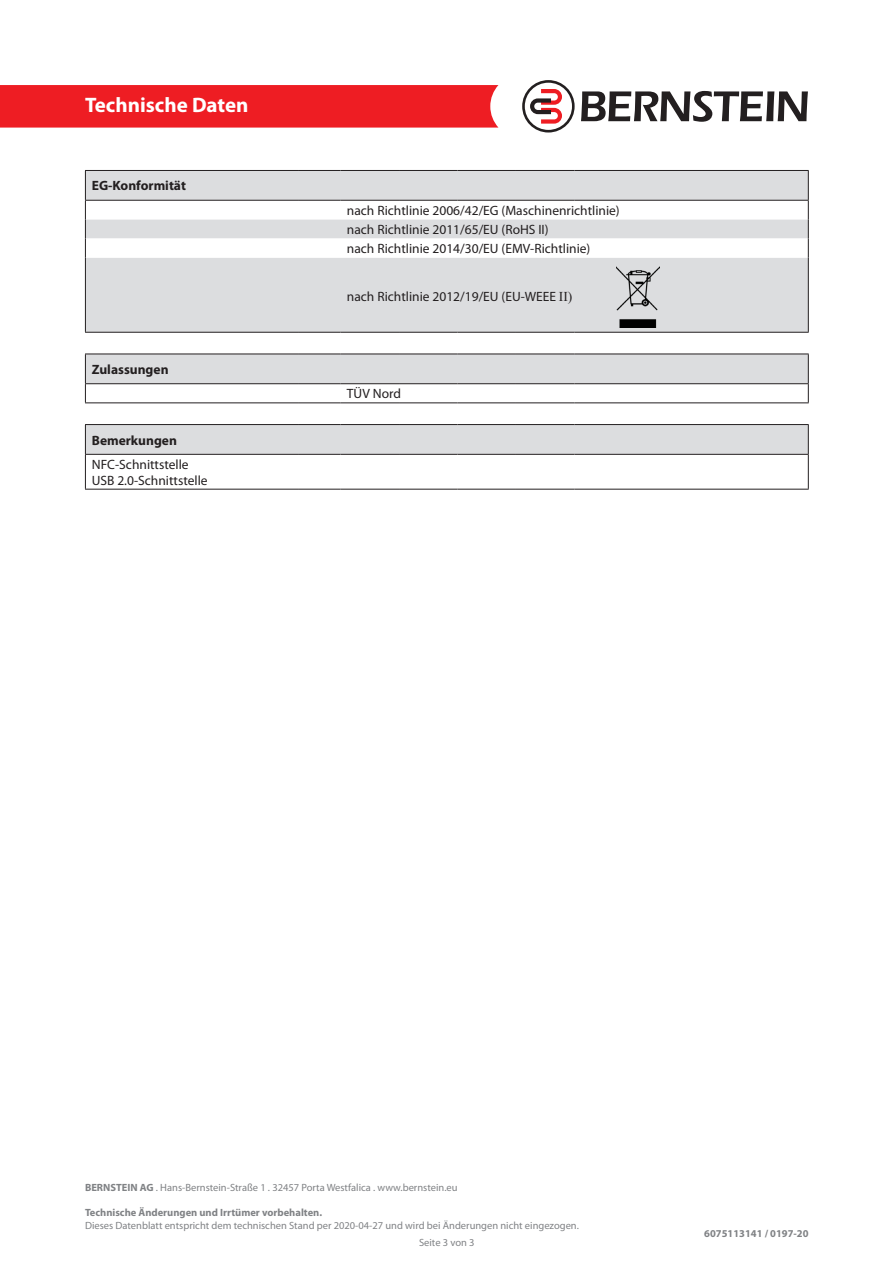
<style>
.page{position:relative;width:893px;height:1263px;background:#fff}
.page>*{position:absolute;margin:0;border:0;box-sizing:border-box;transform-origin:0 0}
.t1{font:700 21px "Myriad Pro";color:#fff}
.Copy_Regular_DE{font:13.5px "Myriad Pro";color:#231f20}
.t2{font:700 13.5px "Myriad Pro";color:#231f20}
.t3{font:10.5px "Myriad Pro";color:#808285}
.t4{font:700 10.5px "Myriad Pro";color:#808285}
.s1{font-family:"Times New Roman"}
.s2{font-weight:700}
</style>
<div class="page">
<div style="left:0;top:85px;width:498px;height:43px;background:#ee1d23"></div>
<svg style="left:581px;top:91px;width:227px;height:31px"></svg>
<svg style="left:522px;top:80px;width:53px;height:53px"></svg>
<hr style="left:85px;top:454px;width:213px;height:1px;background:#231f20">
<hr style="left:298px;top:454px;width:43px;height:1px;background:#231f20">
<hr style="left:341px;top:454px;width:58px;height:1px;background:#231f20">
<hr style="left:399px;top:454px;width:58px;height:1px;background:#231f20">
<hr style="left:457px;top:454px;width:59px;height:1px;background:#231f20">
<hr style="left:516px;top:454px;width:58px;height:1px;background:#231f20">
<hr style="left:574px;top:454px;width:235px;height:1px;background:#231f20">
<svg style="left:85px;top:425px;width:724px;height:29px;background:#d9dadc"></svg>
<hr style="left:85px;top:455px;width:1px;height:34px;background:#231f20">
<hr style="left:808px;top:455px;width:1px;height:34px;background:#231f20">
<hr style="left:85px;top:424px;width:213px;height:1px;background:#231f20">
<hr style="left:298px;top:424px;width:43px;height:1px;background:#231f20">
<hr style="left:341px;top:424px;width:58px;height:1px;background:#231f20">
<hr style="left:399px;top:424px;width:58px;height:1px;background:#231f20">
<hr style="left:457px;top:424px;width:59px;height:1px;background:#231f20">
<hr style="left:516px;top:424px;width:58px;height:1px;background:#231f20">
<hr style="left:574px;top:424px;width:235px;height:1px;background:#231f20">
<hr style="left:85px;top:489px;width:213px;height:1px;background:#231f20">
<hr style="left:298px;top:489px;width:43px;height:1px;background:#231f20">
<hr style="left:341px;top:489px;width:58px;height:1px;background:#231f20">
<hr style="left:399px;top:489px;width:58px;height:1px;background:#231f20">
<hr style="left:457px;top:489px;width:59px;height:1px;background:#231f20">
<hr style="left:516px;top:489px;width:58px;height:1px;background:#231f20">
<hr style="left:574px;top:489px;width:235px;height:1px;background:#231f20">
<div style="left:86px;top:258px;width:722px;height:74px;background:#dcdddf"></div>
<hr style="left:85px;top:332px;width:213px;height:1px;background:#231f20">
<hr style="left:298px;top:332px;width:43px;height:1px;background:#231f20">
<hr style="left:341px;top:332px;width:58px;height:1px;background:#231f20">
<hr style="left:399px;top:332px;width:58px;height:1px;background:#231f20">
<hr style="left:457px;top:332px;width:59px;height:1px;background:#231f20">
<hr style="left:516px;top:332px;width:58px;height:1px;background:#231f20">
<hr style="left:574px;top:332px;width:235px;height:1px;background:#231f20">
<svg style="left:85px;top:171px;width:724px;height:87px"></svg>
<hr style="left:85px;top:258px;width:1px;height:74px;background:#231f20">
<hr style="left:808px;top:258px;width:1px;height:74px;background:#231f20">
<hr style="left:85px;top:170px;width:213px;height:1px;background:#231f20">
<hr style="left:298px;top:170px;width:43px;height:1px;background:#231f20">
<hr style="left:341px;top:170px;width:58px;height:1px;background:#231f20">
<hr style="left:399px;top:170px;width:58px;height:1px;background:#231f20">
<hr style="left:457px;top:170px;width:59px;height:1px;background:#231f20">
<hr style="left:516px;top:170px;width:58px;height:1px;background:#231f20">
<hr style="left:574px;top:170px;width:235px;height:1px;background:#231f20">
<hr style="left:85px;top:200px;width:213px;height:1px;background:#231f20">
<hr style="left:298px;top:200px;width:43px;height:1px;background:#231f20">
<hr style="left:341px;top:200px;width:58px;height:1px;background:#231f20">
<hr style="left:399px;top:200px;width:58px;height:1px;background:#231f20">
<hr style="left:457px;top:200px;width:59px;height:1px;background:#231f20">
<hr style="left:516px;top:200px;width:58px;height:1px;background:#231f20">
<hr style="left:574px;top:200px;width:235px;height:1px;background:#231f20">
<img style="left:617px;top:267px;width:43px;height:61px">
<svg style="left:85px;top:355px;width:724px;height:48px"></svg>
<hr style="left:85px;top:354px;width:213px;height:1px;background:#231f20">
<hr style="left:298px;top:354px;width:43px;height:1px;background:#231f20">
<hr style="left:341px;top:354px;width:58px;height:1px;background:#231f20">
<hr style="left:399px;top:354px;width:58px;height:1px;background:#231f20">
<hr style="left:457px;top:354px;width:59px;height:1px;background:#231f20">
<hr style="left:516px;top:354px;width:58px;height:1px;background:#231f20">
<hr style="left:574px;top:354px;width:235px;height:1px;background:#231f20">
<h1 class="t1" style="left:85px;top:91px;width:165px">Technische Daten</h1>
<p class="t2" style="left:92px;top:177px;width:96px">EG-Konformität</p>
<p class="t2" style="left:92px;top:361px;width:78px">Zulassungen</p>
<p class="t2" style="left:92px;top:431px;width:87px">Bemerkungen</p>
<p class="Copy_Regular_DE" style="left:92px;top:456px;width:98px">NFC-Schnittstelle</p>
<p class="Copy_Regular_DE" style="left:92px;top:472px;width:117px">USB 2.0-Schnittstelle</p>
<p class="Copy_Regular_DE" style="left:347px;top:202px;width:274px">nach Richtlinie 2006/42/EG (Maschinenrichtlinie)</p>
<p class="Copy_Regular_DE" style="left:347px;top:221px;width:203px">nach Richtlinie 2011/65/EU (RoHS II)</p>
<p class="Copy_Regular_DE" style="left:347px;top:240px;width:245px">nach Richtlinie 2014/30/EU (EMV-Richtlinie)</p>
<p class="Copy_Regular_DE" style="left:347px;top:288px;width:227px">nach Richtlinie 2012/19/EU (EU-WEEE <span class="s1">II)</span></p>
<p class="Copy_Regular_DE" style="left:347px;top:385px;width:56px">TÜV Nord</p>
<p class="t3" style="left:85px;top:1181px;width:374px"><span class="s2">BERNSTEIN AG</span> . Hans-Bernstein-Straße 1 . 32457 Porta Westfalica . www.bernstein.eu</p>
<p class="t4" style="left:85px;top:1206px;width:239px">Technische Änderungen und Irrtümer vorbehalten.</p>
<p class="t3" style="left:85px;top:1219px;width:495px">Dieses Datenblatt entspricht dem technischen Stand per 2020-04-27 und wird bei Änderungen nicht eingezogen.</p>
<p class="t3" style="left:419px;top:1236px;width:57px">Seite 3 von 3</p>
<p class="t4" style="left:704px;top:1227px;width:106px">6075113141 / 0197-20</p>
</div>
